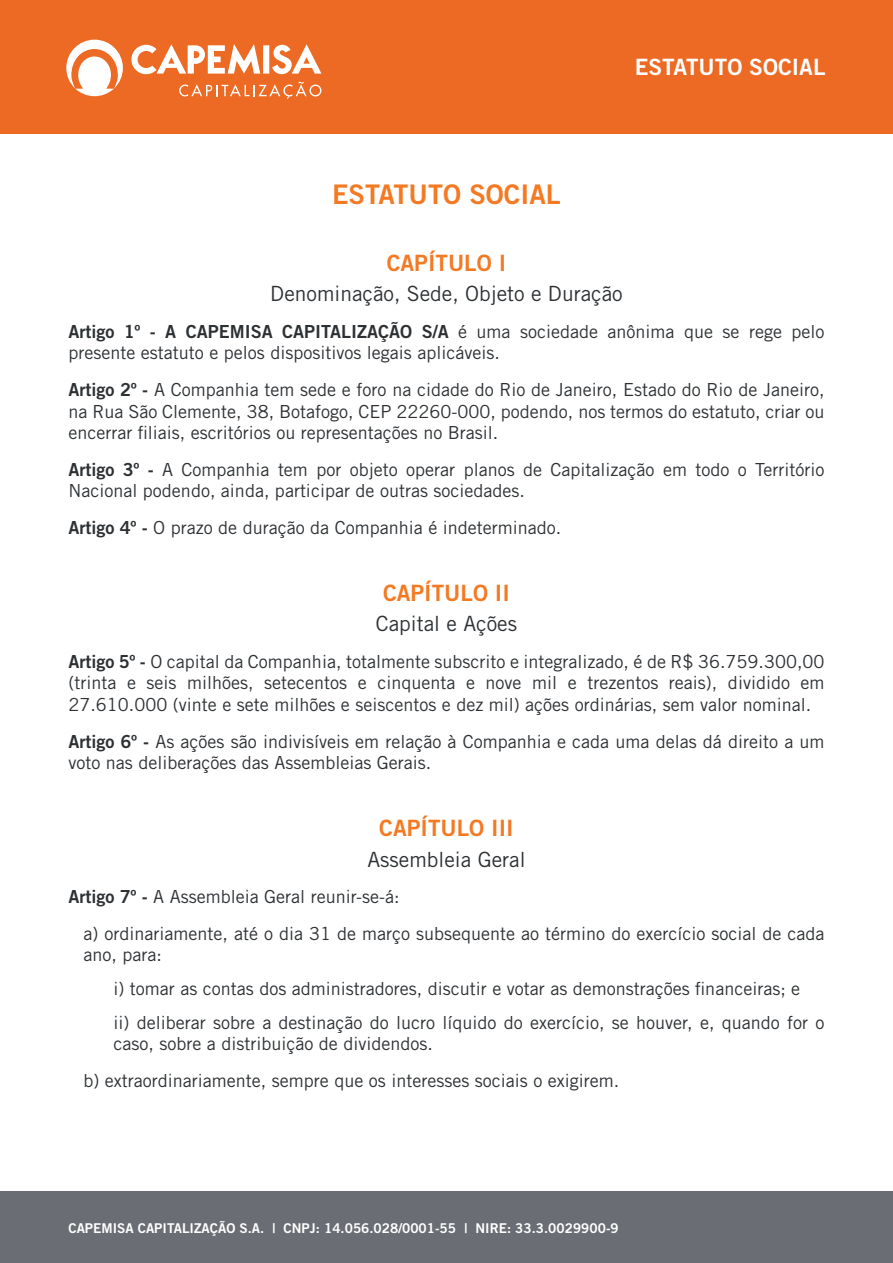
<style>
.page{position:relative;width:893px;height:1263px;background:#fff}
.page>*{position:absolute;margin:0;border:0;box-sizing:border-box;transform-origin:0 0}
.t1{font:27px "Trade Gothic LT Std Bd 2";color:#f47923}
.t2{font:22.5px "Trade Gothic LT Std Bd 2";color:#f47923}
.t3{font:22.5px "Trade Gothic LT Std Bd 2";color:#fff}
.t4{font:21px "Trade Gothic LT Std";color:#2d3134}
.t5{font:18px/21.6px "Trade Gothic LT Std";color:#2d3134}
.t6{font:18px "Trade Gothic LT Std Bd 2";color:#2d3134}
.t7{font:13.5px "Trade Gothic LT Std Bd 2";color:#fff}
.s1{font-family:"Trade Gothic LT Std"}
.s2{font-family:"Trade Gothic LT Std Bd 2"}
</style>
<div class="page">
<div style="left:0;top:0;width:893px;height:134px;background:#ec6a23"></div>
<div style="left:0;top:1192px;width:893px;height:71px;background:#6a6d73"></div>
<svg style="left:131px;top:44px;width:190px;height:30px"></svg>
<svg style="left:179px;top:82px;width:142px;height:17px"></svg>
<svg style="left:66px;top:40px;width:57px;height:56px"></svg>
<h1 class="t1" style="left:332px;top:178px;width:230px">ESTATUTO SOCIAL</h1>
<p class="t3" style="left:635px;top:53px;width:192px">ESTATUTO SOCIAL</p>
<p class="t2" style="left:387px;top:249px;width:121px">CAPÍTULO I</p>
<p class="t4" style="left:270px;top:281px;width:354px">Denominação, Sede, Objeto e Duração</p>
<p class="t6" style="left:68px;top:320px;width:757px">Artigo 1º - A CAPEMISA CAPITALIZAÇÃO S/A <span class="s1">é uma sociedade anônima que se rege pelo</span></p>
<p class="t5" style="left:68px;top:334px;width:758px;line-height:36.6px">presente estatuto e pelos dispositivos legais aplicáveis.<br><span class="s2">Artigo 2º -</span> A Companhia tem sede e foro na cidade do Rio de Janeiro, Estado do Rio de Janeiro,</p>
<p class="t5" style="left:68px;top:400px;width:757px">na Rua São Clemente, 38, Botafogo, CEP 22260-000, podendo, nos termos do estatuto, criar ou encerrar filiais, escritórios ou representações no Brasil.</p>
<p class="t5" style="left:68px;top:458px;width:758px"><span class="s2">Artigo 3º -</span> A Companhia tem por objeto operar planos de Capitalização em todo o Território<br>Nacional podendo, ainda, participar de outras sociedades.</p>
<p class="t5" style="left:68px;top:517px;width:494px"><span class="s2">Artigo 4º -</span> O prazo de duração da Companhia é indeterminado.</p>
<p class="t2" style="left:383px;top:579px;width:128px">CAPÍTULO II</p>
<p class="t4" style="left:376px;top:611px;width:143px">Capital e Ações</p>
<p class="t5" style="left:68px;top:650px;width:758px;text-align:justify"><span class="s2">Artigo 5º -</span> O capital da Companhia, totalmente subscrito e integralizado, é de R$ 36.759.300,00 (trinta e seis milhões, setecentos e cinquenta e nove mil e trezentos reais), dividido em 27.610.000 (vinte e sete milhões e seiscentos e dez mil) ações ordinárias, sem valor nominal.</p>
<p class="t5" style="left:68px;top:730px;width:758px"><span class="s2">Artigo 6º -</span> As ações são indivisíveis em relação à Companhia e cada uma delas dá direito a um voto nas deliberações das Assembleias Gerais.</p>
<p class="t2" style="left:379px;top:814px;width:136px">CAPÍTULO III</p>
<p class="t4" style="left:367px;top:846px;width:160px">Assembleia Geral</p>
<p class="t5" style="left:83px;top:878px;width:742px;line-height:36.6px;text-indent:-15px"><span class="s2">Artigo 7º -</span> A Assembleia Geral reunir-se-á:<br>a) ordinariamente, até o dia 31 de março subsequente ao término do exercício social de cada</p>
<p class="t5" style="left:113px;top:938px;width:712px;line-height:33.6px;text-indent:-30px">ano, para:<br>i) tomar as contas dos administradores, discutir e votar as demonstrações financeiras; e<br>ii) deliberar sobre a destinação do lucro líquido do exercício, se houver, e, quando for o</p>
<p class="t5" style="left:83px;top:1025px;width:537px;line-height:36.6px;text-indent:30px">caso, sobre a distribuição de dividendos.<br>b) extraordinariamente, sempre que os interesses sociais o exigirem.</p>
<p class="t7" style="left:68px;top:1220px;width:552px">CAPEMISA CAPITALIZAÇÃO S.A. | CNPJ: 14.056.028/0001-55 | NIRE: 33.3.0029900-9</p>
</div>
